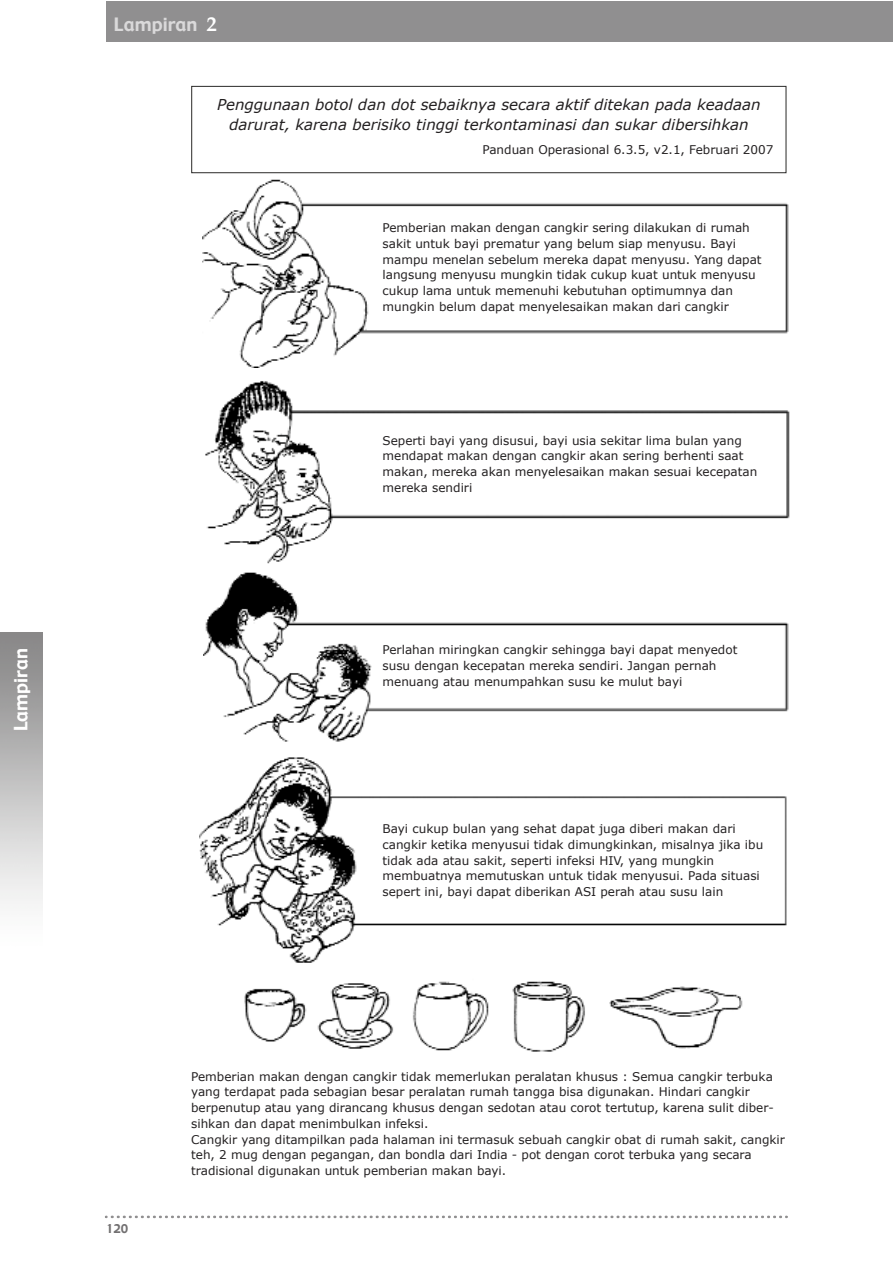
<style>
.page{position:relative;width:893px;height:1263px;background:#fff}
.page>*{position:absolute;margin:0;border:0;box-sizing:border-box;transform-origin:0 0}
.t1{font:18px "Gadget";color:#dad9da}
.t2{font:18px "Gadget";color:#fff}
.t3{font:italic 15px/19.5px "Verdana";color:#232021;text-align:center}
.t4{font:12px/15.8px "Verdana";color:#232021}
.t5{font:12px "Gadget";color:#727071}
.s1{font-family:"Palatino";font-weight:700;font-size:21px;color:#fff}
</style>
<div class="page">
<div style="left:106px;top:1px;width:787px;height:40px;background:#908f90"></div>
<svg style="left:105px;top:1215px;width:683px;height:3px"></svg>
<div style="left:191px;top:86px;width:595px;height:87px;border:1px solid #343332"></div>
<img style="left:203px;top:179px;width:586px;height:189px">
<img style="left:205px;top:381px;width:585px;height:183px">
<img style="left:203px;top:572px;width:586px;height:170px">
<img style="left:199px;top:757px;width:588px;height:206px">
<img style="left:244px;top:981px;width:499px;height:71px">
<h1 class="t2" style="left:9px;top:731px;width:85px;rotate:-90deg">Lampiran</h1>
<h1 class="t1" style="left:114px;top:13px;width:104px">Lampiran <span class="s1">2</span></h1>
<p class="t3" style="left:217px;top:95px;width:545px">Penggunaan botol dan dot sebaiknya secara aktif ditekan pada keadaan darurat, karena berisiko tinggi terkontaminasi dan sukar dibersihkan</p>
<p class="t4" style="left:482px;top:141px;width:292px">Panduan Operasional 6.3.5, v2.1, Februari 2007</p>
<p class="t4" style="left:382px;top:219px;width:381px">Pemberian makan dengan cangkir sering dilakukan di rumah sakit untuk bayi prematur yang belum siap menyusu. Bayi mampu menelan sebelum mereka dapat menyusu. Yang dapat langsung menyusu mungkin tidak cukup kuat untuk menyusu cukup lama untuk memenuhi kebutuhan optimumnya dan mungkin belum dapat menyelesaikan makan dari cangkir</p>
<p class="t4" style="left:382px;top:432px;width:376px">Seperti bayi yang disusui, bayi usia sekitar lima bulan yang mendapat makan dengan cangkir akan sering berhenti saat makan, mereka akan menyelesaikan makan sesuai kecepatan mereka sendiri</p>
<p class="t4" style="left:382px;top:641px;width:356px">Perlahan miringkan cangkir sehingga bayi dapat menyedot susu dengan kecepatan mereka sendiri. Jangan pernah menuang atau menumpahkan susu ke mulut bayi</p>
<p class="t4" style="left:382px;top:820px;width:382px">Bayi cukup bulan yang sehat dapat juga diberi makan dari cangkir ketika menyusui tidak dimungkinkan, misalnya jika ibu tidak ada atau sakit, seperti infeksi HIV, yang mungkin membuatnya memutuskan untuk tidak menyusui. Pada situasi sepert ini, bayi dapat diberikan ASI perah atau susu lain</p>
<p class="t5" style="left:106px;top:1221px;width:24px">120</p>
<p class="t4" style="left:191px;top:1068px;width:595px">Pemberian makan dengan cangkir tidak memerlukan peralatan khusus : Semua cangkir terbuka yang terdapat pada sebagian besar peralatan rumah tangga bisa digunakan. Hindari cangkir berpenutup atau yang dirancang khusus dengan sedotan atau corot tertutup, karena sulit diber&shy;sihkan dan dapat menimbulkan infeksi.<br>Cangkir yang ditampilkan pada halaman ini termasuk sebuah cangkir obat di rumah sakit, cangkir teh, 2 mug dengan pegangan, dan bondla dari India - pot dengan corot terbuka yang secara tradisional digunakan untuk pemberian makan bayi.</p>
</div>
